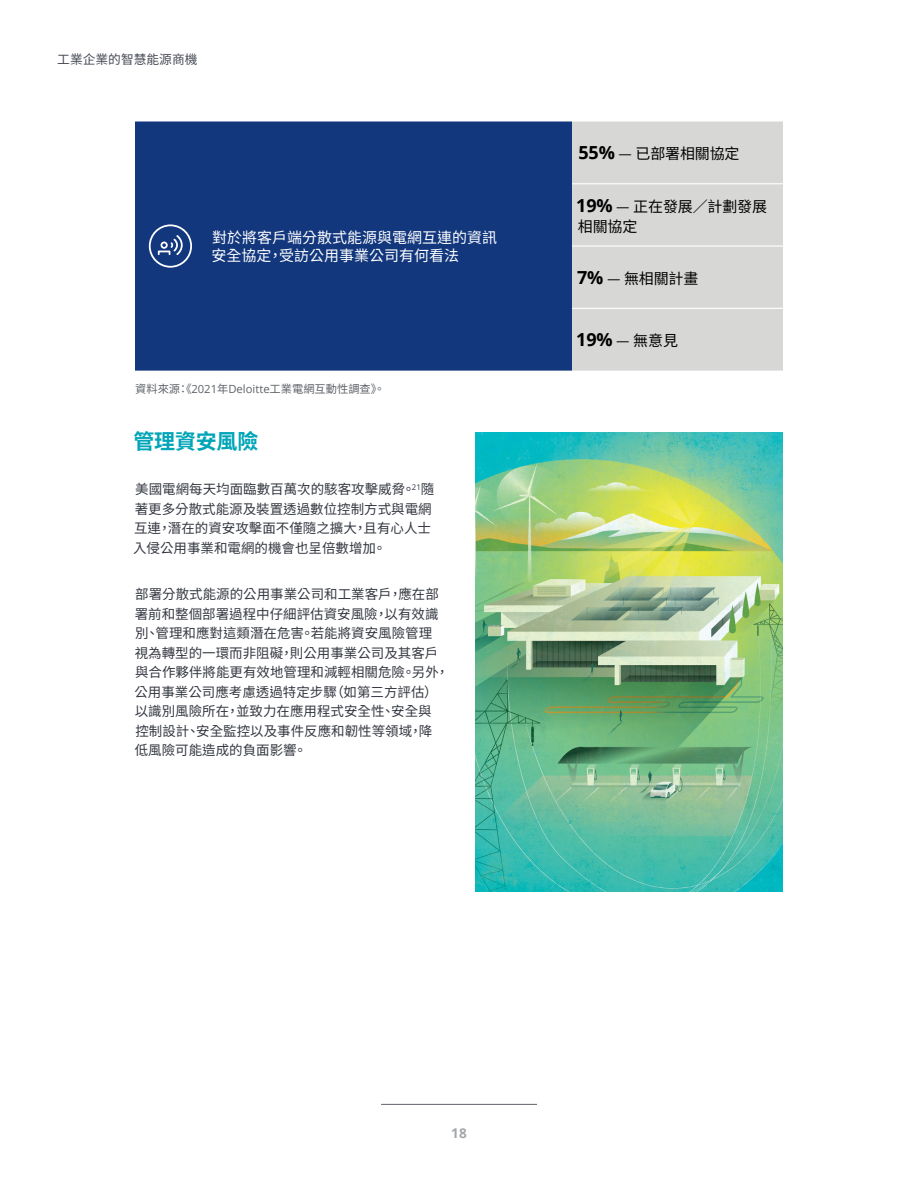
<style>
.page{position:relative;width:918px;height:1188px;background:#fff}
.page>*{position:absolute;margin:0;border:0;box-sizing:border-box;transform-origin:0 0}
.t1{font:700 21px "Noto Sans CJ Ktc";letter-spacing:-.01em;color:#00a5b8}
.t2{font:15px/19.5px "Noto Sans CJ Ktc";letter-spacing:-.01em;color:#000}
.t3{font:15px/18px "Noto Sans CJ Ktc";color:#fff}
.t4{font:13.5px/19.5px "Noto Sans CJ Ktc";color:#333740}
.t5{font:700 13.5px "Open Sans";color:#a3a7a9}
.t6{font:12.75px "Noto Sans CJ Ktc";color:#474b55}
.t7{font:11.25px "Noto Sans CJ Ktc";color:#5f6369}
.s1{font-family:"Open Sans"}
.s2{font-family:"Open Sans";font-weight:700;font-size:18px}
</style>
<div class="page">
<hr style="left:381px;top:1104px;width:156px;height:1px;background:#5f6369">
<div style="left:135px;top:122px;width:437px;height:249px;background:#12377d"></div>
<div style="left:572px;top:122px;width:211px;height:249px;background:#d7d8d6"></div>
<hr style="left:572px;top:183px;width:211px;height:1px;background:#fff">
<hr style="left:572px;top:245px;width:211px;height:2px;background:#fff">
<hr style="left:572px;top:308px;width:211px;height:1px;background:#fff">
<svg style="left:149px;top:224px;width:43px;height:44px;background:#405e96"></svg>
<img style="left:476px;top:433px;width:307px;height:458px">
<p class="t6" style="left:57px;top:52px;width:142px">工業企業的智慧能源商機</p>
<p class="t3" style="left:212px;top:229px;width:287px">對於將客戶端分散式能源與電網互連的資訊安全協定，受訪公用事業公司有何看法</p>
<p class="t7" style="left:135px;top:382px;width:251px">資料來源：《<span class="s1">2021</span>年<span class="s1">Deloitte</span>工業電網互動性調查》。</p>
<h1 class="t1" style="left:133px;top:430px;width:126px">管理資安風險</h1>
<p class="t4" style="left:133px;top:480px;width:303px">美國電網每天均面臨數百萬次的駭客攻擊威脅。<sup>21</sup>隨著更多分散式能源及裝置透過數位控制方式與電網互連，潛在的資安攻擊面不僅隨之擴大，且有心人士入侵公用事業和電網的機會也呈倍數增加。</p>
<p class="t4" style="left:134px;top:585px;width:316px">部署分散式能源的公用事業公司和工業客戶，應在部署前和整個部署過程中仔細評估資安風險，以有效識別、管理和應對這類潛在危害。若能將資安風險管理<br>視為轉型的一環而非阻礙，則公用事業公司及其客戶與合作夥伴將能更有效地管理和減輕相關危險。另外，公用事業公司應考慮透過特定步驟（如第三方評估）以識別風險所在，並致力在應用程式安全性、安全與<br>控制設計、安全監控以及事件反應和韌性等領域，降<br>低風險可能造成的負面影響。</p>
<p class="t2" style="left:579px;top:145px;width:163px"><span class="s2">55%</span> — 已部署相關協定</p>
<p class="t2" style="left:576px;top:197px;width:192px"><span class="s2">19%</span> — 正在發展／計劃發展相關協定</p>
<p class="t2" style="left:577px;top:269px;width:123px"><span class="s2">7%</span> — 無相關計畫</p>
<p class="t2" style="left:576px;top:331px;width:103px"><span class="s2">19%</span> — 無意見</p>
<p class="t5" style="left:451px;top:1123px;width:17px">18</p>
</div>
